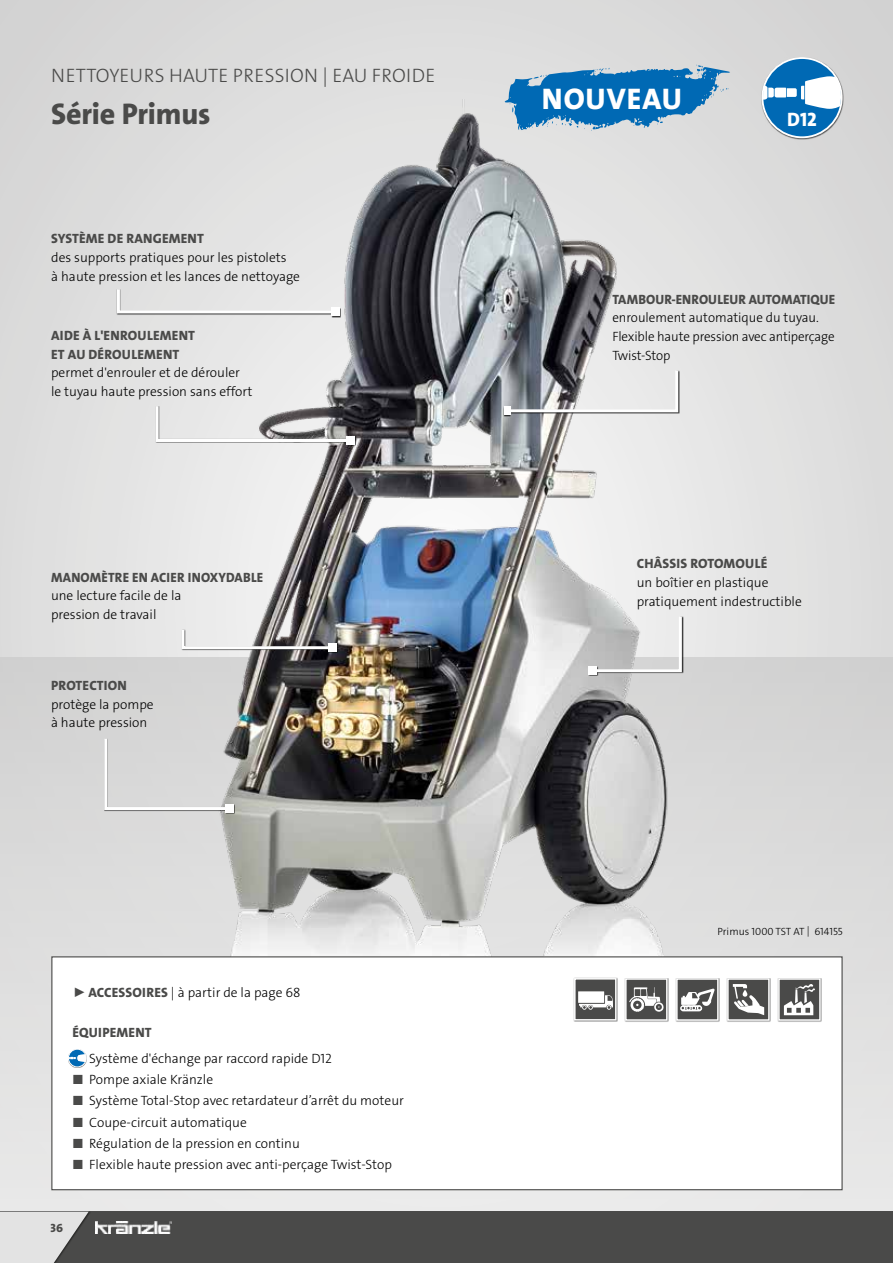
<style>
.page{position:relative;width:893px;height:1263px;background:#fff}
.page>*{position:absolute;margin:0;border:0;box-sizing:border-box;transform-origin:0 0}
.t1{font:30px "The Sans LP8 Ex Bld";letter-spacing:-.005em;color:#4a4a49}
.t2{font:30px "The Sans LP8 Ex Bld";letter-spacing:.03em;color:#fff}
.t3{font:19.5px "The Sans LP3 Lig";letter-spacing:.015em;color:#4a4a49}
.t4{font:19.5px "The Sans LP8 Ex Bld";color:#fff}
.t5{font:13.5px/18.8px "The Sans LP3 Lig";color:#000}
.t6{font:13.5px/18.8px "The Sans LP8 Ex Bld";letter-spacing:.015em;color:#4a4a49}
.t7{font:12px "The Sans LP8 Ex Bld";color:#4a4a49}
.t8{font:10.5px "The Sans LP3 Lig";color:#000}
.s1{font-family:"The Sans LP8 Ex Bld";color:#4a4a49}
.s2{color:#4a4a49}
</style>
<div class="page">
<div style="left:0;top:0;width:893px;height:1224px;background:#ddd"></div>
<div style="left:0;top:657px;width:893px;height:606px;background:linear-gradient(to bottom,#d2d2d2,#ebebeb)"></div>
<div style="left:0;top:1211px;width:893px;height:52px;background:#4a4a49"></div>
<svg style="left:0;top:1211px;width:89px;height:52px"></svg>
<img style="left:95px;top:1221px;width:77px;height:12px">
<img style="left:209px;top:113px;width:481px;height:843px">
<div style="left:51px;top:956px;width:792px;height:234px;background:#fff;border:1px solid #4a4a49"></div>
<div style="left:104px;top:738px;width:131px;height:76px;background:#000;opacity:.8"></div>
<svg style="left:103px;top:735px;width:130px;height:76px"></svg>
<div style="left:225px;top:804px;width:8px;height:9px;background:#fff"></div>
<div style="left:117px;top:289px;width:224px;height:28px;background:#e2e2e2"></div>
<svg style="left:116px;top:286px;width:223px;height:29px"></svg>
<div style="left:331px;top:308px;width:9px;height:8px;background:#fff"></div>
<div style="left:504px;top:370px;width:176px;height:47px;background:#000;opacity:.8"></div>
<svg style="left:504px;top:368px;width:176px;height:46px"></svg>
<div style="left:504px;top:407px;width:6px;height:8px;background:#fff"></div>
<div style="left:155px;top:406px;width:201px;height:40px;background:#000;opacity:.8"></div>
<svg style="left:155px;top:403px;width:198px;height:40px"></svg>
<div style="left:347px;top:436px;width:8px;height:9px;background:#fff"></div>
<div style="left:588px;top:616px;width:95px;height:60px;background:#000;opacity:.8"></div>
<svg style="left:589px;top:614px;width:94px;height:60px"></svg>
<div style="left:589px;top:666px;width:8px;height:9px;background:#fff"></div>
<div style="left:181px;top:629px;width:157px;height:24px;background:#000;opacity:.8"></div>
<svg style="left:180px;top:627px;width:156px;height:24px"></svg>
<div style="left:328px;top:643px;width:8px;height:9px;background:#fff"></div>
<div style="left:761px;top:57px;width:83px;height:82px;background:#000;opacity:.65"></div>
<div style="left:762px;top:58px;width:80px;height:79px;background:#0069b4;border-radius:50%"></div>
<div style="left:761px;top:57px;width:82px;height:81px;border:2px solid #fff;border-radius:50%"></div>
<svg style="left:763px;top:76px;width:78px;height:33px"></svg>
<div style="left:778px;top:978px;width:44px;height:44px;background:#bfbfbf"></div>
<div style="left:778px;top:978px;width:43px;height:43px;background:#4a4a49;border:2px solid #fff"></div>
<svg style="left:784px;top:984px;width:31px;height:31px"></svg>
<div style="left:625px;top:978px;width:44px;height:44px;background:#bfbfbf"></div>
<div style="left:625px;top:978px;width:43px;height:43px;background:#4a4a49;border:2px solid #fff"></div>
<svg style="left:629px;top:987px;width:35px;height:25px"></svg>
<div style="left:676px;top:978px;width:44px;height:44px;background:#bfbfbf"></div>
<div style="left:676px;top:978px;width:43px;height:43px;background:#4a4a49;border:2px solid #fff"></div>
<div style="left:680px;top:1005px;width:22px;height:6px;border:2px solid #fff;border-radius:2px"></div>
<svg style="left:681px;top:988px;width:34px;height:23px"></svg>
<div style="left:727px;top:978px;width:44px;height:44px;background:#bfbfbf"></div>
<div style="left:727px;top:978px;width:43px;height:43px;background:#4a4a49;border:2px solid #fff"></div>
<svg style="left:733px;top:984px;width:31px;height:31px"></svg>
<div style="left:68px;top:1049px;width:19px;height:18px;background:#000;opacity:.66"></div>
<svg style="left:68px;top:1049px;width:18px;height:18px"></svg>
<div style="left:68px;top:1049px;width:18px;height:18px;border:1px solid #fff;border-radius:50%"></div>
<svg style="left:69px;top:1054px;width:17px;height:8px"></svg>
<div style="left:574px;top:978px;width:44px;height:44px;background:#c6c6c6"></div>
<div style="left:574px;top:978px;width:43px;height:42px;background:#4a4a49;border:2px solid #fff"></div>
<svg style="left:579px;top:995px;width:34px;height:15px"></svg>
<div style="left:578px;top:991px;width:26px;height:12px;background:#fff"></div>
<svg style="left:503px;top:65px;width:227px;height:66px"></svg>
<h2 class="t3" style="left:51px;top:63px;width:386px">NETTOYEURS HAUTE PRESSION | EAU FROIDE</h2>
<h1 class="t2" style="left:542px;top:79px;width:142px">NOUVEAU</h1>
<h1 class="t1" style="left:51px;top:95px;width:161px">Série Primus</h1>
<h2 class="t4" style="left:787px;top:107px;width:31px">D12</h2>
<p class="t6" style="left:51px;top:229px;width:154px">SYSTÈME DE RANGEMENT</p>
<p class="t5" style="left:51px;top:248px;width:250px">des supports pratiques pour les pistolets<br>à haute pression et les lances de nettoyage</p>
<p class="t6" style="left:51px;top:326px;width:145px">AIDE À L'ENROULEMENT<br>ET AU DÉROULEMENT</p>
<p class="t5" style="left:51px;top:364px;width:203px">permet d'enrouler et de dérouler le tuyau haute pression sans effort</p>
<p class="t6" style="left:51px;top:568px;width:214px">MANOMÈTRE EN ACIER INOXYDABLE</p>
<p class="t5" style="left:51px;top:586px;width:132px">une lecture facile de la pression de travail</p>
<p class="t6" style="left:51px;top:676px;width:77px">PROTECTION</p>
<p class="t5" style="left:51px;top:695px;width:104px">protège la pompe à haute pression</p>
<p class="t5" style="left:72px;top:984px;width:230px"><span class="s1">► ACCESSOIRES</span> | à partir de la page 68</p>
<p class="t6" style="left:72px;top:1023px;width:81px">ÉQUIPEMENT</p>
<p class="t5" style="left:89px;top:1049px;width:244px">Système d'échange par raccord rapide D12</p>
<p class="t5" style="left:72px;top:1070px;width:142px"><span class="s2">■</span> Pompe axiale Kränzle</p>
<p class="t5" style="left:72px;top:1091px;width:333px"><span class="s2">■</span> Système Total-Stop avec retardateur d’arrêt du moteur</p>
<p class="t5" style="left:72px;top:1113px;width:176px"><span class="s2">■</span> Coupe-circuit automatique</p>
<p class="t5" style="left:72px;top:1134px;width:229px"><span class="s2">■</span> Régulation de la pression en continu</p>
<p class="t5" style="left:72px;top:1155px;width:321px"><span class="s2">■</span> Flexible haute pression avec anti-perçage Twist-Stop</p>
<p class="t7" style="left:51px;top:1220px;width:14px">36</p>
<p class="t6" style="left:612px;top:290px;width:224px">TAMBOUR-ENROULEUR AUTOMATIQUE</p>
<p class="t5" style="left:612px;top:309px;width:224px">enroulement automatique du tuyau.<br>Flexible haute pression avec antiperçage<br>Twist-Stop</p>
<p class="t6" style="left:637px;top:555px;width:132px">CHÂSSIS ROTOMOULÉ</p>
<p class="t5" style="left:637px;top:573px;width:167px">un boîtier en plastique pratiquement indestructible</p>
<p class="t8" style="left:718px;top:925px;width:127px">Primus 1000 TST AT | 614155</p>
</div>
